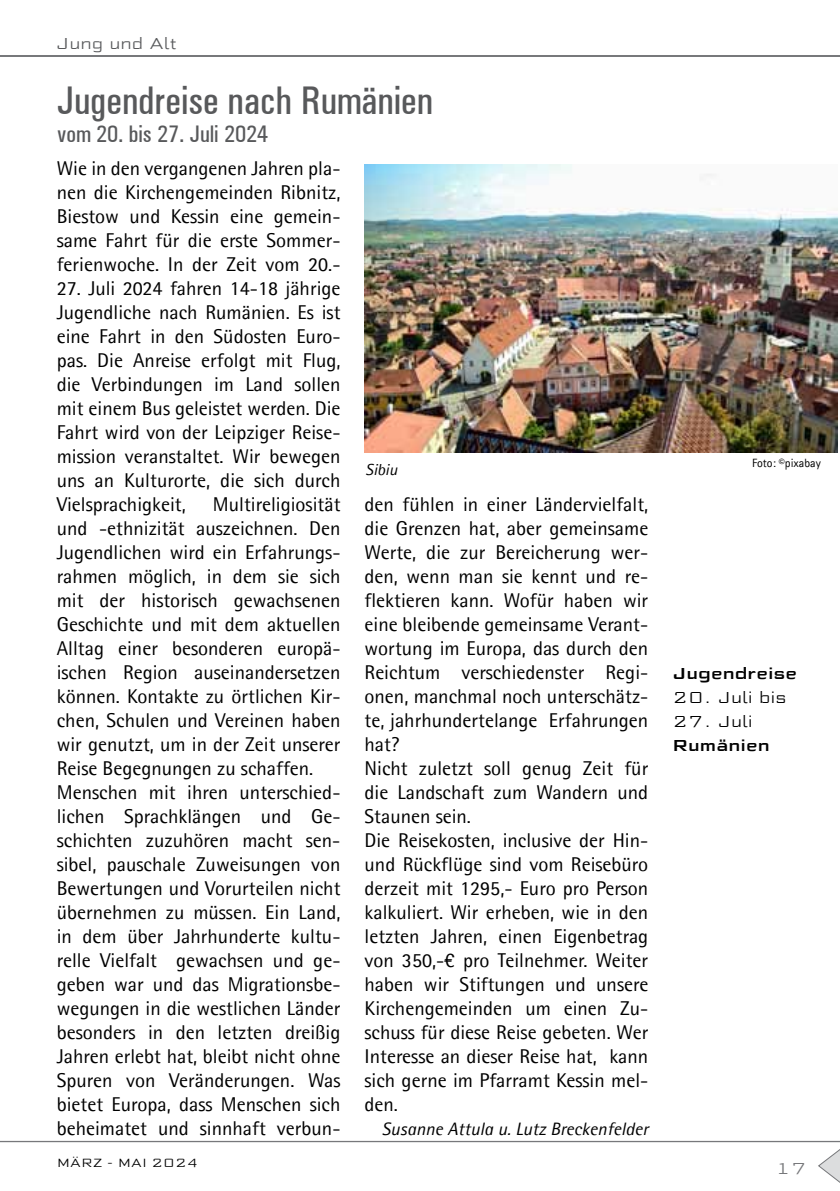
<style>
.page{position:relative;width:840px;height:1191px;background:#fff}
.page>*{position:absolute;margin:0;border:0;box-sizing:border-box;transform-origin:0 0}
.t1{font:500 condensed 40px "Univers";color:#58595b}
.t2{font:500 condensed 24px "Univers";color:#58595b}
.t3{font:20px/24px "Agfa Rotis Semisans";color:#000;text-align:justify}
.t4{font:italic 18px "Agfa Rotis Semisans";color:#000}
.t5{font:500 16px "Morris Sans Com";color:#000}
.t6{font:300 16px "Morris Sans Com";color:#000}
.t7{font:300 16px "Morris Sans Com";color:#58595b}
.t8{font:italic 16px "Agfa Rotis Semisans";color:#000}
.t9{font:300 16px "Morris Sans Com";color:#77787b}
.t10{font:12px "Agfa Rotis Sans Serif";color:#000}
.t11{font:300 12px "Morris Sans Com";color:#000}
</style>
<div class="page">
<svg style="left:0;top:1140px;width:839px;height:42px"></svg>
<hr style="left:0;top:56px;width:839px;height:1px;background:#77787b">
<img style="left:364px;top:164px;width:472px;height:288px">
<p class="t7" style="left:56px;top:32px;width:122px">Jung und Alt</p>
<h1 class="t1" style="left:57px;top:77px;width:377px">Jugendreise nach Rumänien</h1>
<p class="t2" style="left:57px;top:120px;width:213px">vom 20. bis 27. Juli 2024</p>
<p class="t3" style="left:57px;top:156px;width:285px">Wie in den vergangenen Jahren pla&shy;nen die Kirchengemeinden Ribnitz, Biestow und Kessin eine gemein&shy;same Fahrt für die erste Sommer&shy;ferienwoche. In der Zeit vom 20.-</p>
<p class="t3" style="left:57px;top:276px;width:285px">27. Juli 2024 fahren 14-18 jährige Jugendliche nach Rumänien. Es ist eine Fahrt in den Südosten Euro&shy;pas. Die Anreise erfolgt mit Flug, die Verbindungen im Land sollen mit einem Bus geleistet werden. Die Fahrt wird von der Leipziger Reise&shy;mission veranstaltet. Wir bewegen uns an Kulturorte, die sich durch Vielsprachigkeit,</p>
<p class="t8" style="left:365px;top:460px;width:33px">Sibiu</p>
<p class="t3" style="left:57px;top:492px;width:285px;text-align:left;text-indent:156px">Multireligiosität und -ethnizität auszeichnen. Den<br>Jugendlichen wird ein Erfahrungs&shy;rahmen möglich, in dem sie sich mit der historisch gewachsenen<br>Geschichte und mit dem aktuellen<br>Alltag einer besonderen europä&shy;ischen Region auseinandersetzen können. Kontakte zu örtlichen Kir&shy;chen, Schulen und Vereinen haben wir genutzt, um in der Zeit unserer<br>Reise Begegnungen zu schaffen.<br>Menschen mit ihren unterschied&shy;lichen Sprachklängen und Ge&shy;schichten zuzuhören macht sen&shy;sibel, pauschale Zuweisungen von<br>Bewertungen und Vorurteilen nicht übernehmen zu müssen. Ein Land, in dem über Jahrhunderte kultu&shy;relle Vielfalt gewachsen und ge&shy;geben war und das Migrationsbe&shy;wegungen in die westlichen Länder besonders in den letzten dreißig<br>Jahren erlebt hat, bleibt nicht ohne<br>Spuren von Veränderungen. Was bietet Europa, dass Menschen sich beheimatet und sinnhaft verbun-</p>
<p class="t3" style="left:364px;top:492px;width:285px;text-align:left">den fühlen in einer Ländervielfalt, die Grenzen hat, aber gemeinsame<br>Werte, die zur Bereicherung wer&shy;den, wenn man sie kennt und re&shy;flektieren kann. Wofür haben wir eine bleibende gemeinsame Verant&shy;wortung im Europa, das durch den<br>Reichtum verschiedenster Regi&shy;onen, manchmal noch unterschätz&shy;te, jahrhundertelange Erfahrungen hat?<br>Nicht zuletzt soll genug Zeit für die Landschaft zum Wandern und<br>Staunen sein.<br>Die Reisekosten, inclusive der Hin&shy;und Rückflüge sind vom Reisebüro derzeit mit 1295,- Euro pro Person kalkuliert. Wir erheben, wie in den letzten Jahren, einen Eigenbetrag von 350,-€ pro Teilnehmer. Weiter haben wir Stiftungen und unsere<br>Kirchengemeinden um einen Zu&shy;schuss für diese Reise gebeten. Wer<br>Interesse an dieser Reise hat, kann sich gerne im Pfarramt Kessin mel&shy;den.</p>
<p class="t4" style="left:381px;top:1118px;width:268px">Susanne Attula u. Lutz Breckenfelder</p>
<p class="t11" style="left:57px;top:1154px;width:143px">März - Mai 2024</p>
<p class="t10" style="left:751px;top:456px;width:70px">Foto: ©pixabay</p>
<p class="t5" style="left:672px;top:662px;width:126px">Jugendreise</p>
<p class="t6" style="left:672px;top:686px;width:115px">20. Juli bis</p>
<p class="t6" style="left:672px;top:710px;width:82px">27. Juli</p>
<p class="t5" style="left:672px;top:734px;width:99px">Rumänien</p>
<p class="t9" style="left:775px;top:1157px;width:33px">17</p>
</div>
